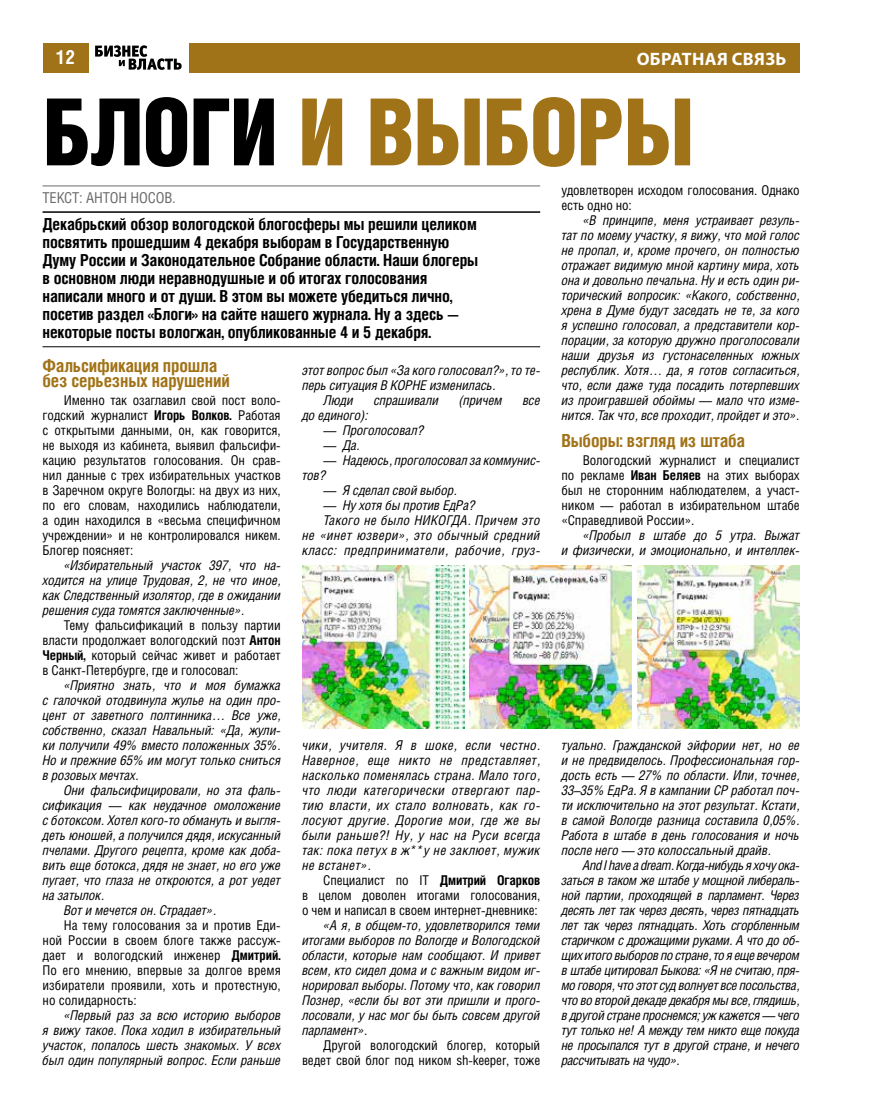
<style>
.page{position:relative;width:872px;height:1106px;background:#fff}
.page>*{position:absolute;margin:0;border:0;box-sizing:border-box;transform-origin:0 0}
.t1{font:93px "Helios Cond Black C";letter-spacing:-.02em;color:#a17318;scale:.95 1}
.t2{font:700 19.5px "Helios Cond C";color:#fff}
.t3{font:700 18px/15px "Helios Cond C";letter-spacing:-.01em;color:#a17318}
.t4{font:700 18px "Myriad Pro";letter-spacing:.02em;color:#fff}
.t5{font:700 16.5px/18px "Helios Cond C";letter-spacing:-.01em;color:#000}
.t6{font:15px "Helios Cond C";color:#6a6a6a}
.t7{font:italic 13.5px/15px "Helios Cond C";letter-spacing:-.01em;color:#000;text-align:justify}
.t8{font:13.5px/15px "Helios Cond C";letter-spacing:-.01em;color:#000;text-align:justify}
.t9{font:italic 13.5px "Helios Cond C";letter-spacing:.02em;color:#000}
.s1{color:#000}
.s2{font-weight:700}
</style>
<div class="page">
<div style="left:43px;top:43px;width:756px;height:29px;background:#a17318"></div>
<hr style="left:43px;top:185px;width:497px;height:1px;background:#6a6a6a">
<hr style="left:43px;top:211px;width:497px;height:2px;background:#000">
<hr style="left:43px;top:346px;width:497px;height:1px;background:#000">
<img style="left:302px;top:566px;width:162px;height:162px">
<img style="left:470px;top:566px;width:162px;height:162px">
<img style="left:637px;top:566px;width:162px;height:162px">
<div style="left:89px;top:36px;width:100px;height:43px;background:#fff"></div>
<svg style="left:95px;top:45px;width:87px;height:25px"></svg>
<h2 class="t2" style="left:56px;top:46px;width:20px">12</h2>
<h3 class="t4" style="left:636px;top:47px;width:151px">обратная связь</h3>
<h1 class="t1" style="left:43px;top:79px;width:688px"><span class="s1">Блоги</span> и выборы</h1>
<p class="t6" style="left:43px;top:189px;width:16px">Текст</p>
<p class="t6" style="left:79px;top:189px;width:24px">: Антон</p>
<p class="t6" style="left:131px;top:189px;width:18px">Носов</p>
<p class="t6" style="left:172px;top:189px;width:5px">.</p>
<p class="t5" style="left:43px;top:214px;width:437px">Декабрьский обзор вологодской блогосферы мы решили целиком посвятить прошедшим 4 декабря выборам в Государственную Думу России и Законодательное Собрание области. Наши блогеры в основном люди неравнодушные и об итогах голосования написали много и от души. В этом вы можете убедиться лично, посетив раздел «Блоги» на сайте нашего журнала. Ну а здесь — некоторые посты вологжан, опубликованные 4 и 5 декабря.</p>
<h3 class="t3" style="left:43px;top:358px;width:189px">Фальсификация прошла без серьезных нарушений</h3>
<p class="t8" style="left:43px;top:392px;width:240px;text-indent:21px">Именно так озаглавил свой пост воло&shy;годский журналист <span class="s2">Игорь Волков.</span> Работая с открытыми данными, он, как говорится, не выходя из кабинета, выявил фальсифи&shy;кацию результатов голосования. Он срав&shy;нил данные с трех избирательных участков в Заречном округе Вологды: на двух из них, по его словам, находились наблюдатели, а один находился в «весьма специфичном учреждении» и не контролировался никем.<br>Блогер поясняет:</p>
<p class="t7" style="left:43px;top:557px;width:240px;text-indent:21px">«Избирательный участок 397, что на‑ ходится на улице Трудовая, 2, не что иное, как Следственный изолятор, где в ожидании решения суда томятся заключенные».</p>
<p class="t8" style="left:43px;top:617px;width:240px;text-indent:21px">Тему фальсификаций в пользу партии власти продолжает вологодский поэт <span class="s2">Антон Черный,</span> который сейчас живет и работает в Санкт-Петербурге, где и голосовал:</p>
<p class="t7" style="left:43px;top:677px;width:240px;text-indent:21px">«Приятно знать, что и моя бумажка с галочкой отодвинула жулье на один про‑ цент от заветного полтинника… Все уже, собственно, сказал Навальный: «Да, жули‑ ки получили 49% вместо положенных 35%.<br>Но и прежние 65% им могут только сниться в розовых мечтах.</p>
<p class="t7" style="left:64px;top:782px;width:218px">Они фальсифицировали, но эта фаль‑</p>
<p class="t7" style="left:43px;top:797px;width:240px">сификация — как неудачное омоложение</p>
<p class="t7" style="left:43px;top:812px;width:240px">с ботоксом. Хотел кого‑то обмануть и выгля‑</p>
<p class="t7" style="left:43px;top:827px;width:240px">деть юношей, а получился дядя, искусанный</p>
<p class="t7" style="left:43px;top:842px;width:240px">пчелами. Другого рецепта, кроме как доба‑</p>
<p class="t7" style="left:43px;top:857px;width:240px">вить еще ботокса, дядя не знает, но его уже</p>
<p class="t7" style="left:43px;top:872px;width:240px">пугает, что глаза не откроются, а рот уедет</p>
<p class="t7" style="left:43px;top:887px;width:63px">на затылок.</p>
<p class="t7" style="left:64px;top:902px;width:154px">Вот и мечется он. Страдает».</p>
<p class="t8" style="left:43px;top:917px;width:240px;text-indent:21px">На тему голосования за и против Еди&shy;ной России в своем блоге также рассуж&shy;дает и вологодский инженер <span class="s2">Дмитрий.<br></span>По его мнению, впервые за долгое время избиратели проявили, хоть и протестную, но солидарность:</p>
<p class="t7" style="left:43px;top:1007px;width:240px;text-indent:21px">«Первый раз за всю историю выборов я вижу такое. Пока ходил в избирательный участок, попалось шесть знакомых. У всех был один популярный вопрос. Если раньше</p>
<p class="t7" style="left:302px;top:362px;width:240px">этот вопрос был «За кого голосовал?», то те‑</p>
<p class="t7" style="left:302px;top:377px;width:195px">перь ситуация В КОРНЕ изменилась.</p>
<p class="t7" style="left:323px;top:392px;width:32px">Люди</p>
<p class="t7" style="left:374px;top:392px;width:66px">спрашивали</p>
<p class="t7" style="left:459px;top:392px;width:45px">(причем</p>
<p class="t7" style="left:523px;top:392px;width:19px">все</p>
<p class="t7" style="left:302px;top:407px;width:68px">до единого):</p>
<p class="t7" style="left:323px;top:422px;width:102px">— Проголосовал?</p>
<p class="t7" style="left:323px;top:437px;width:38px">— Да.</p>
<p class="t7" style="left:302px;top:452px;width:239px;text-indent:21px">— Надеюсь, проголосовал за коммунис&shy;тов?</p>
<p class="t7" style="left:323px;top:482px;width:135px">— Я сделал свой выбор.</p>
<p class="t7" style="left:323px;top:497px;width:153px">— Ну хотя бы против ЕдРа?</p>
<p class="t9" style="left:323px;top:512px;width:218px">Такого не было НИКОГДА. Причем это</p>
<p class="t9" style="left:302px;top:527px;width:240px">не «инет юзвери», это обычный средний</p>
<p class="t9" style="left:302px;top:542px;width:240px">класс: предприниматели, рабочие, груз‑</p>
<p class="t7" style="left:302px;top:737px;width:240px">чики, учителя. Я в шоке, если честно.<br>Наверное, еще никто не представляет, насколько поменялась страна. Мало того, что люди категорически отвергают пар‑ тию власти, их стало волновать, как го‑ лосуют другие. Дорогие мои, где же вы были раньше?! Ну, у нас на Руси всегда так: пока петух в ж**у не заклюет, мужик не встанет».</p>
<p class="t8" style="left:302px;top:872px;width:240px;text-indent:21px">Специалист по IT <span class="s2">Дмитрий Огарков </span>в целом доволен итогами голосования, о чем и написал в своем интернет-дневнике:</p>
<p class="t7" style="left:302px;top:917px;width:240px;text-indent:21px">«А я, в общем‑то, удовлетворился теми итогами выборов по Вологде и Вологодской области, которые нам сообщают. И привет всем, кто сидел дома и с важным видом иг‑ норировал выборы. Потому что, как говорил Познер, «если бы вот эти пришли и прого‑ лосовали, у нас мог бы быть совсем другой парламент».</p>
<p class="t8" style="left:302px;top:1037px;width:240px;text-align:right">Другой вологодский блогер, который ведет свой блог под ником sh-keeper, тоже</p>
<p class="t8" style="left:561px;top:182px;width:240px">удовлетворен исходом голосования. Однако есть одно но:</p>
<p class="t7" style="left:561px;top:212px;width:240px;text-indent:21px">«В принципе, меня устраивает резуль‑ тат по моему участку, я вижу, что мой голос не пропал, и, кроме прочего, он полностью отражает видимую мной картину мира, хоть она и довольно печальна. Ну и есть один ри‑ торический вопросик: «Какого, собственно, хрена в Думе будут заседать не те, за кого я успешно голосовал, а представители кор‑ порации, за которую дружно проголосовали наши друзья из густонаселенных южных республик. Хотя… да, я готов согласиться, что, если даже туда посадить потерпевших из проигравшей обоймы — мало что изме‑ нится. Так что, все проходит, пройдет и это».</p>
<h3 class="t3" style="left:561px;top:433px;width:185px">Выборы: взгляд из штаба</h3>
<p class="t8" style="left:561px;top:452px;width:240px;text-indent:21px">Вологодский журналист и специалист по рекламе <span class="s2">Иван Беляев</span> на этих выборах был не сторонним наблюдателем, а участ&shy;ником — работал в избирательном штабе «Справедливой России».</p>
<p class="t7" style="left:561px;top:527px;width:240px;text-align:right">«Пробыл в штабе до 5 утра. Выжат<br>и физически, и эмоционально, и интеллек‑</p>
<p class="t7" style="left:561px;top:737px;width:240px">туально. Гражданской эйфории нет, но ее и не предвиделось. Профессиональная гор‑ дость есть — 27% по области. Или, точнее, 33–35% ЕдРа. Я в кампании СР работал поч‑ ти исключительно на этот результат. Кстати, в самой Вологде разница составила 0,05%.<br>Работа в штабе в день голосования и ночь после него — это колоссальный драйв.</p>
<p class="t7" style="left:561px;top:857px;width:240px;text-indent:21px">And I have a dream. Когда‑нибудь я хочу ока‑ заться в таком же штабе у мощной либераль‑ ной партии, проходящей в парламент. Через десять лет так через десять, через пятнадцать лет так через пятнадцать. Хоть сгорбленным старичком с дрожащими руками. А что до об‑ щих итого выборов по стране, то я еще вечером в штабе цитировал Быкова: «Я не считаю, пря‑ мо говоря, что этот суд волнует все посольства, что во второй декаде декабря мы все, глядишь, в другой стране проснемся; уж кажется — чего тут только не! А между тем никто еще покуда не просыпался тут в другой стране, и нечего рассчитывать на чудо».</p>
</div>
